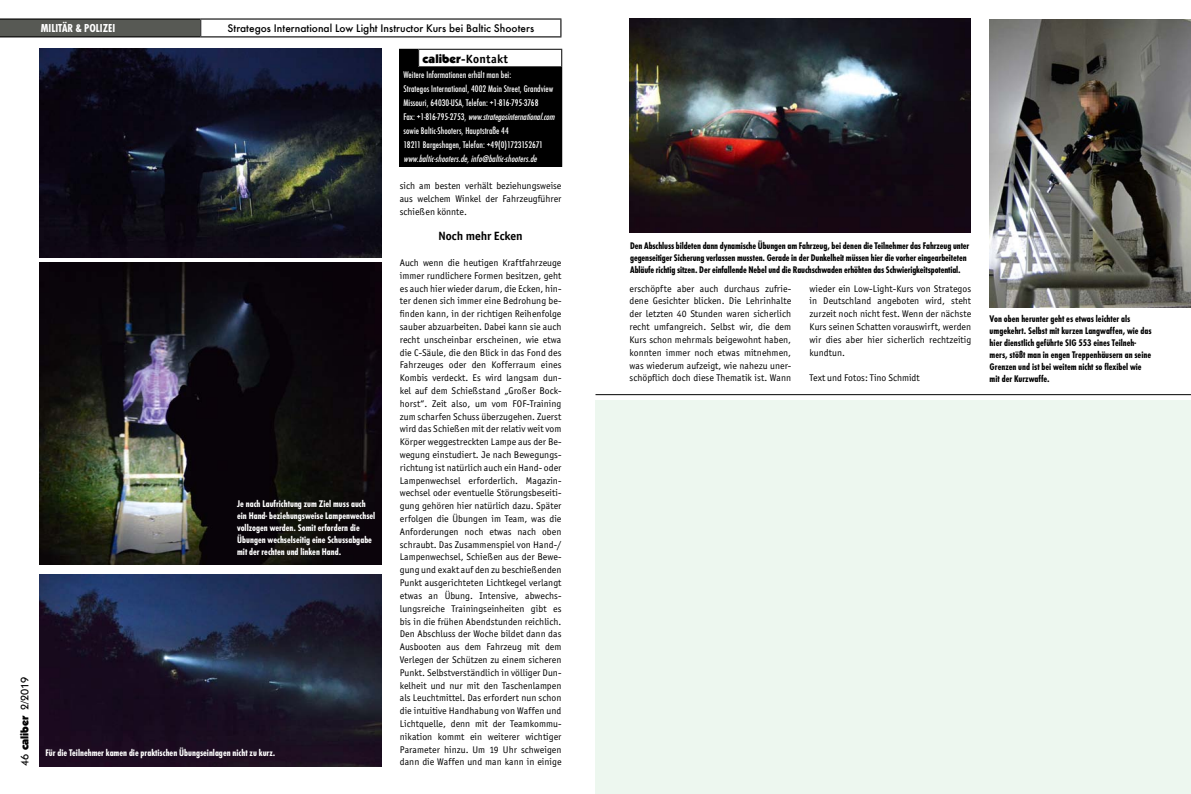
<style>
.page{position:relative;width:1191px;height:794px;background:#fff}
.page>*{position:absolute;margin:0;border:0;box-sizing:border-box;transform-origin:0 0}
.t1{font:700 12px "Officina Sans ITC Std";letter-spacing:.03em;color:#000}
.t2{font:700 12px "Function Cond";color:#fff}
.t3{font:700 12px "Officina Sans ITC Std";color:#000}
.t4{font:500 11.5px "Function";color:#000}
.t5{font:500 11px "Itc Kabel";color:#000}
.t6{font:700 10px/12px "Function Cond";letter-spacing:-.01em;color:#000}
.t7{font:10px/14px "Function Cond";color:#fff}
.t8{font:700 10px/12px "Function Cond";color:#fff}
.t9{font:italic 10px "Function Cond";color:#fff}
.t10{font:9.7px/12.8px "Officina Sans ITC Std";letter-spacing:.005em;color:#000;text-align:justify}
.s1{font-weight:900}
.s2{font-family:"Itc Kabel";font-weight:900}
.s3{font-style:italic}
</style>
<div class="page">
<img style="left:40px;top:48px;width:341px;height:209px">
<img style="left:40px;top:574px;width:341px;height:192px">
<img style="left:629px;top:19px;width:342px;height:213px">
<img style="left:40px;top:262px;width:341px;height:302px">
<img style="left:989px;top:19px;width:202px;height:289px">
<div style="left:399px;top:67px;width:163px;height:99px;background:#000"></div>
<hr style="left:419px;top:49px;width:143px;height:1px;background:#000">
<svg style="left:561px;top:50px;width:1px;height:16px"></svg>
<hr style="left:419px;top:66px;width:143px;height:1px;background:#000">
<svg style="left:399px;top:166px;width:20px;height:1px"></svg>
<hr style="left:419px;top:166px;width:143px;height:1px;background:#000">
<svg style="left:399px;top:49px;width:20px;height:18px"></svg>
<div style="left:0;top:19px;width:201px;height:18px;background:#575954"></div>
<svg style="left:200px;top:20px;width:1px;height:16px"></svg>
<hr style="left:0;top:18px;width:201px;height:2px;background:#000">
<hr style="left:201px;top:18px;width:360px;height:2px;background:#000">
<svg style="left:560px;top:20px;width:1px;height:16px"></svg>
<hr style="left:0;top:36px;width:201px;height:1px;background:#000">
<hr style="left:201px;top:36px;width:360px;height:1px;background:#000">
<div style="left:595px;top:400px;width:596px;height:394px;background:#edf7ef"></div>
<hr style="left:595px;top:394px;width:596px;height:1px;background:#000">
<p class="t5" style="left:18px;top:765px;width:90px;rotate:-90deg">46 <span class="s1">caliber</span> 2/2019</p>
<p class="t2" style="left:41px;top:22px;width:76px">Militär &amp; Polizei</p>
<p class="t4" style="left:227px;top:22px;width:308px">Strategos International Low Light Instructor Kurs bei Baltic Shooters</p>
<p class="t8" style="left:237px;top:498px;width:140px">Je nach Laufrichtung zum Ziel muss auch ein Hand- beziehungsweise Lampenwechsel vollzogen werden. Somit erfordern die Übungen wechselseitig eine Schussabgabe mit der rechten und linken Hand.</p>
<p class="t8" style="left:45px;top:747px;width:231px">Für die Teilnehmer kamen die praktischen Übungseinlagen nicht zu kurz.</p>
<p class="t1" style="left:423px;top:51px;width:87px"><span class="s2">caliber</span>-Kontakt</p>
<p class="t7" style="left:403px;top:68px;width:153px">Weitere Informationen erhält man bei:<br>Strategos International, 4002 Main Street, Grandview Missouri, 64030-USA, Telefon: +1-816-795-3768<br>Fax: +1-816-795-2753, <span class="s3">www.strategosinternational.com </span>sowie Baltic-Shooters, Hauptstraße 44<br>18211 Bargeshagen, Telefon: +49(0)1723152671</p>
<p class="t9" style="left:403px;top:154px;width:135px">www.baltic-shooters.de, info@baltic-shooters.de</p>
<p class="t10" style="left:400px;top:179px;width:163px">sich am besten verhält beziehungsweise aus welchem Winkel der Fahrzeugführer schießen könnte.</p>
<p class="t3" style="left:438px;top:229px;width:85px">Noch mehr Ecken</p>
<p class="t10" style="left:400px;top:256px;width:163px">Auch wenn die heutigen Kraftfahrzeuge immer rundlichere Formen besitzen, geht es auch hier wieder darum, die Ecken, hin&shy;ter denen sich immer eine Bedrohung be&shy;finden kann, in der richtigen Reihenfolge sauber abzuarbeiten. Dabei kann sie auch recht unscheinbar erscheinen, wie etwa die C-Säule, die den Blick in das Fond des Fahrzeuges oder den Kofferraum eines Kombis verdeckt. Es wird langsam dun&shy;kel auf dem Schießstand „Großer Bock&shy;horst“. Zeit also, um vom FOF-Training zum scharfen Schuss überzugehen. Zuerst wird das Schießen mit der relativ weit vom Körper weggestreckten Lampe aus der Be&shy;wegung einstudiert. Je nach Bewegungs&shy;richtung ist natürlich auch ein Hand- oder Lampenwechsel erforderlich. Magazin&shy;wechsel oder eventuelle Störungsbeseiti&shy;gung gehören hier natürlich dazu. Später erfolgen die Übungen im Team, was die Anforderungen noch etwas nach oben schraubt. Das Zusammenspiel von Hand-/ Lampenwechsel, Schießen aus der Bewe&shy;gung und exakt auf den zu beschießenden Punkt ausgerichteten Lichtkegel verlangt etwas an Übung. Intensive, abwechs&shy;lungsreiche Trainingseinheiten gibt es bis in die frühen Abendstunden reichlich.<br>Den Abschluss der Woche bildet dann das Ausbooten aus dem Fahrzeug mit dem Verlegen der Schützen zu einem sicheren Punkt. Selbstverständlich in völliger Dun&shy;kelheit und nur mit den Taschenlampen als Leuchtmittel. Das erfordert nun schon die intuitive Handhabung von Waffen und Lichtquelle, denn mit der Teamkommu&shy;nikation kommt ein weiterer wichtiger Parameter hinzu. Um 19 Uhr schweigen dann die Waffen und man kann in einige</p>
<p class="t6" style="left:630px;top:239px;width:341px">Den Abschluss bildeten dann dynamische Übungen am Fahrzeug, bei denen die Teilnehmer das Fahrzeug unter gegenseitiger Sicherung verlassen mussten. Gerade in der Dunkelheit müssen hier die vorher eingearbeiteten<br>Abläufe richtig sitzen. Der einfallende Nebel und die Rauchschwaden erhöhten das Schwierigkeitspotential.</p>
<p class="t10" style="left:629px;top:282px;width:163px">erschöpfte aber auch durchaus zufrie&shy;dene Gesichter blicken. Die Lehrinhalte der letzten 40 Stunden waren sicherlich recht umfangreich. Selbst wir, die dem Kurs schon mehrmals beigewohnt haben, konnten immer noch etwas mitnehmen, was wiederum aufzeigt, wie nahezu uner&shy;schöpflich doch diese Thematik ist. Wann</p>
<p class="t10" style="left:809px;top:282px;width:163px">wieder ein Low-Light-Kurs von Strategos in Deutschland angeboten wird, steht zurzeit noch nicht fest. Wenn der nächste Kurs seinen Schatten vorauswirft, werden wir dies aber hier sicherlich rechtzeitig kundtun.</p>
<p class="t10" style="left:809px;top:371px;width:112px">Text und Fotos: Tino Schmidt</p>
<p class="t6" style="left:989px;top:313px;width:163px">Von oben herunter geht es etwas leichter als umgekehrt. Selbst mit kurzen Langwaffen, wie das hier dienstlich geführte SIG 553 eines Teilneh&shy;mers, stößt man in engen Treppenhäusern an seine Grenzen und ist bei weitem nicht so flexibel wie mit der Kurzwaffe.</p>
</div>
